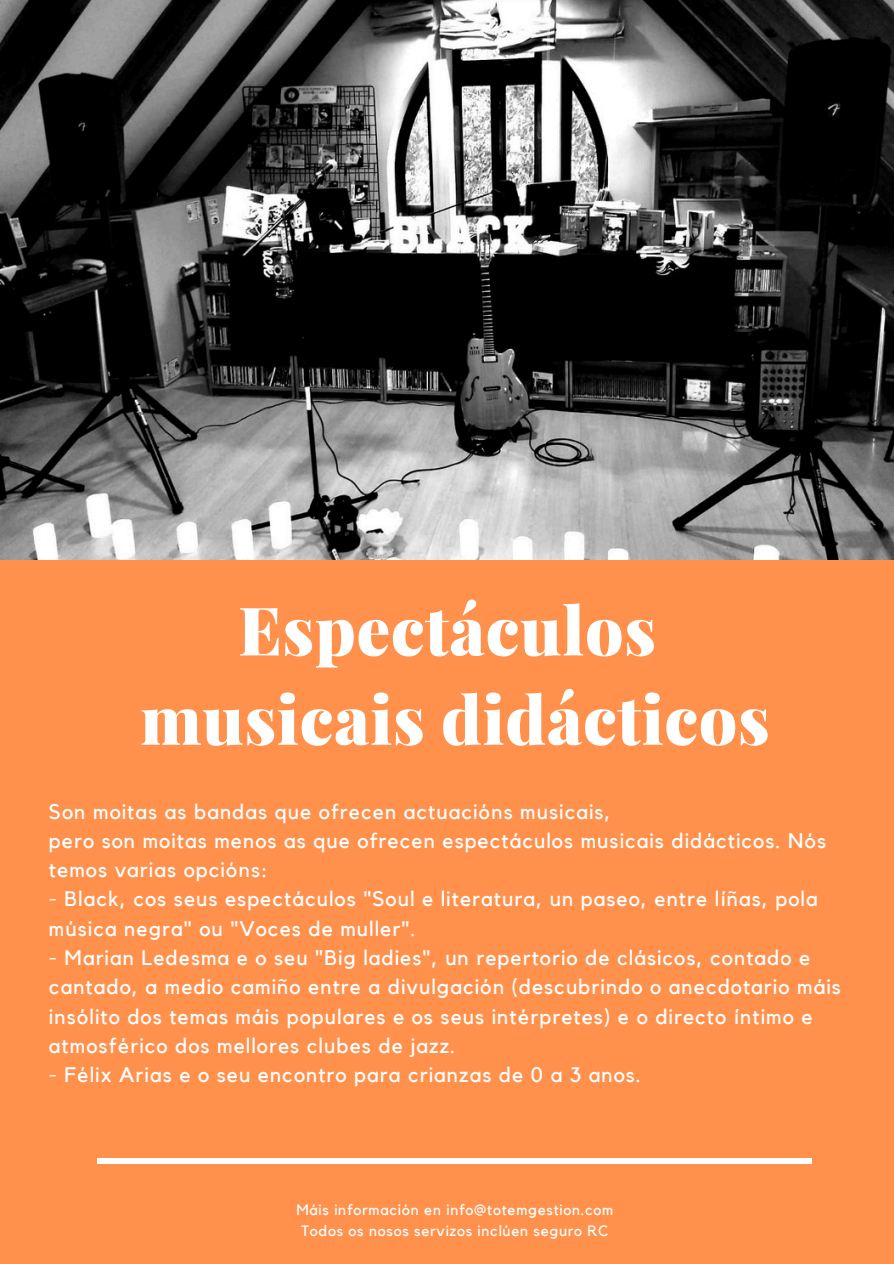
<style>
.page{position:relative;width:894px;height:1264px;background:#fff}
.page>*{position:absolute;margin:0;border:0;box-sizing:border-box;transform-origin:0 0}
.t1{font:900 66.9px/89.2px "Playfair Display";letter-spacing:.01em;color:#fff;text-align:center}
.t2{font:21px/29.2px "Kollektif";letter-spacing:.05em;color:#fff}
.t3{font:15px "Kollektif";letter-spacing:.05em;color:#fff}
</style>
<div class="page">
<div style="left:0;top:0;width:893px;height:1263px;background:#ff914d"></div>
<img style="left:0;top:0;width:893px;height:560px">
<div style="left:97px;top:1157px;width:714px;height:6px;background:#fff"></div>
<p class="t1" style="left:140px;top:583px;width:630px">Espectáculos musicais didácticos</p>
<p class="t2" style="left:49px;top:797px;width:778px">Son moitas as bandas que ofrecen actuacións musicais,<br>pero son moitas menos as que ofrecen espectáculos musicais didácticos. Nós temos varias opcións:</p>
<p class="t2" style="left:49px;top:885px;width:770px">- Black, cos seus espectáculos "Soul e literatura, un paseo, entre líñas, pola música negra" ou "Voces de muller".</p>
<p class="t2" style="left:49px;top:943px;width:793px">- Marian Ledesma e o seu "Big ladies", un repertorio de clásicos, contado e cantado, a medio camiño entre a divulgación (descubrindo o anecdotario máis insólito dos temas máis populares e os seus intérpretes) e o directo íntimo e atmosférico dos mellores clubes de jazz.</p>
<p class="t2" style="left:49px;top:1060px;width:593px">- Félix Arias e o seu encontro para crianzas de 0 a 3 anos.</p>
<h1 class="t3" style="left:296px;top:1202px;width:318px">Máis información en info@totemgestion.com</h1>
<h2 class="t3" style="left:301px;top:1223px;width:308px">Todos os nosos servizos inclúen seguro RC</h2>
</div>
